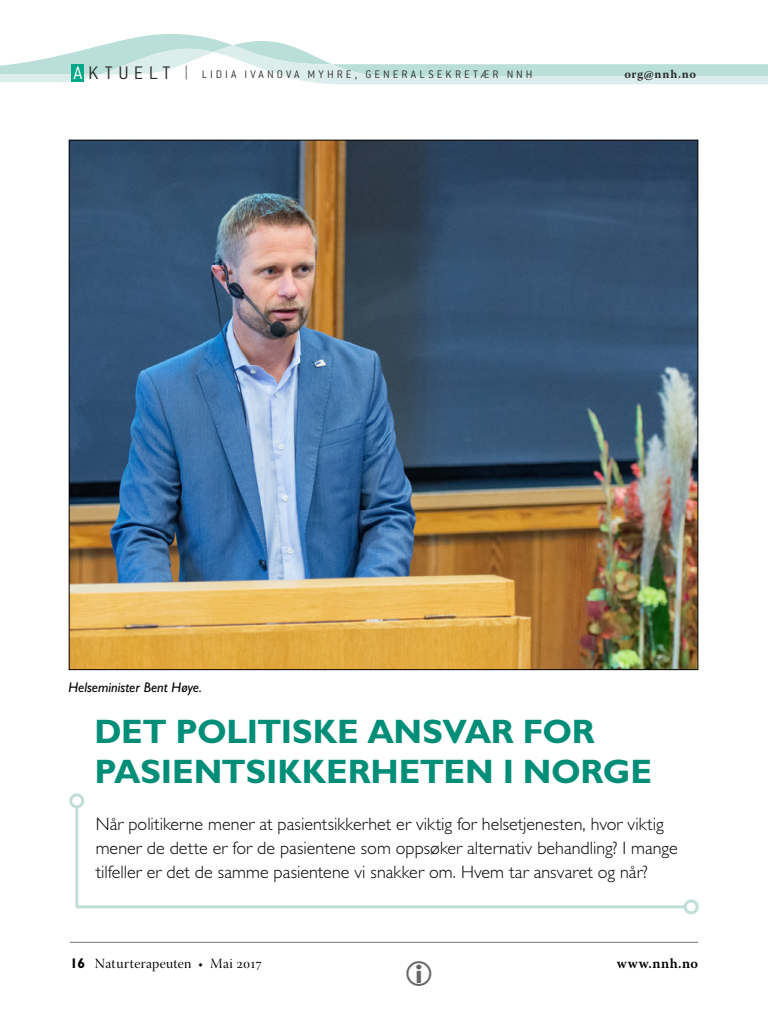
<style>
.page{position:relative;width:768px;height:1024px;background:#fff}
.page>*{position:absolute;margin:0;border:0;box-sizing:border-box;transform-origin:0 0}
.t1{font:700 34px/40px "Gill Sans Std";letter-spacing:-.01em;color:#008e78}
.t2{font:300 18px/24px "Gill Sans Std";color:#000}
.t3{font:14px "Warnock Pro Disp";letter-spacing:.02em;color:#000}
.t4{font:italic 14px "Gill Sans Std";color:#000}
.t5{font:600 14px "Warnock Pro";letter-spacing:.045em;color:#000}
.t6{font:300 12px "Conduit ITC";letter-spacing:.25em;color:#2f2f2f}
.t7{font:700 12px "Warnock Pro";letter-spacing:.05em;color:#2f2f2f}
.s1{font-size:20px;color:#fff}
.s2{font-size:20px}
.s3{font-family:"Gill Sans Std";font-weight:700}
</style>
<div class="page">
<hr style="left:70px;top:942px;width:628px;height:1px;background:#747474">
<svg style="left:0;top:34px;width:768px;height:50px"></svg>
<div style="left:71px;top:64px;width:13px;height:17px;background:#00a887"></div>
<img style="left:71px;top:142px;width:625px;height:526px">
<svg style="left:75px;top:804px;width:610px;height:106px"></svg>
<div style="left:69px;top:793px;width:15px;height:15px;border:3px solid #c0ded8;border-radius:50%"></div>
<div style="left:684px;top:899px;width:15px;height:15px;border:3px solid #c0ded8;border-radius:50%"></div>
<p class="t6" style="left:74px;top:67px;width:460px"><span class="s1">A</span><span class="s2">KTUELT</span> <sup>|</sup> LIDIA IVANOVA MYHRE, GENERALSEKRETÆR NNH</p>
<p class="t7" style="left:624px;top:67px;width:73px">org@nnh.no</p>
<p class="t4" style="left:68px;top:679px;width:135px">Helseminister Bent Høye.</p>
<h1 class="t1" style="left:94px;top:711px;width:559px">DET POLITISKE ANSVAR FOR<br>PASIENTSIKKERHETEN I NORGE</h1>
<p class="t2" style="left:96px;top:812px;width:584px">Når politikerne mener at pasientsikkerhet er viktig for helsetjenesten, hvor viktig mener de dette er for de pasientene som oppsøker alternativ behandling? I mange tilfeller er det de samme pasientene vi snakker om. Hvem tar ansvaret og når?</p>
<p class="t3" style="left:70px;top:956px;width:193px"><span class="s3">16</span> Naturterapeuten • Mai 2017</p>
<p class="t5" style="left:617px;top:955px;width:83px">www.nnh.no</p>
</div>
